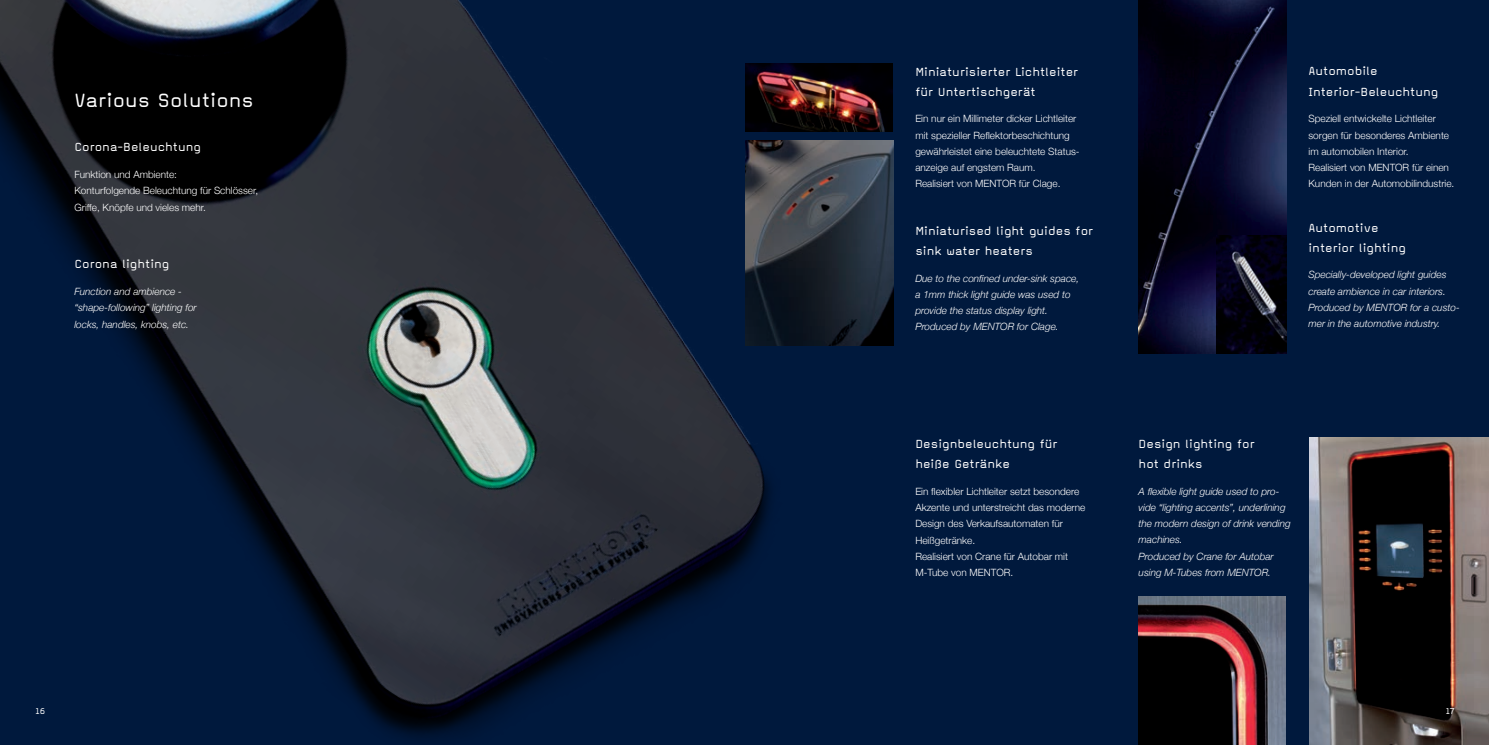
<style>
.page{position:relative;width:1489px;height:745px;background:#fff}
.page>*{position:absolute;margin:0;border:0;box-sizing:border-box;transform-origin:0 0}
.t1{font:22.5px "Magda Clean";color:#fff}
.t2{font:13.75px/20px "Magda Clean";color:#fff}
.t3{font:300 10px/16.2px "Helvetica Neue";color:#fff}
.t4{font:italic 300 10px/16.2px "Helvetica Neue";color:#fff}
.t5{font:10px "Magda Clean";color:#fff}
</style>
<div class="page">
<div style="left:0;top:0;width:1488px;height:744px;background:#00193d"></div>
<img style="left:0;top:0;width:894px;height:737px">
<img style="left:745px;top:140px;width:148px;height:205px">
<img style="left:1138px;top:0;width:148px;height:353px">
<img style="left:1309px;top:437px;width:179px;height:307px">
<img style="left:1138px;top:596px;width:147px;height:148px">
<img style="left:1216px;top:236px;width:70px;height:117px">
<img style="left:745px;top:64px;width:147px;height:67px">
<h1 class="t1" style="left:74px;top:89px;width:181px">Various Solutions</h1>
<h2 class="t2" style="left:74px;top:137px;width:128px">Corona-Beleuchtung</h2>
<p class="t3" style="left:74px;top:166px;width:185px">Funktion und Ambiente:<br>Konturfolgende Beleuchtung für Schlösser,<br>Griffe, Knöpfe und vieles mehr.</p>
<h2 class="t2" style="left:74px;top:254px;width:96px">Corona lighting</h2>
<p class="t4" style="left:74px;top:283px;width:124px">Function and ambience - “shape-following” lighting for locks, handles, knobs, etc.</p>
<h2 class="t2" style="left:915px;top:61px;width:164px">Miniaturisierter Lichtleiter für Untertischgerät</h2>
<p class="t3" style="left:915px;top:110px;width:166px">Ein nur ein Millimeter dicker Lichtleiter mit spezieller Reflektorbeschichtung gewährleistet eine beleuchtete Status&shy;anzeige auf engstem Raum.<br>Realisiert von MENTOR für Clage.</p>
<h2 class="t2" style="left:915px;top:221px;width:179px">Miniaturised light guides for sink water heaters</h2>
<p class="t4" style="left:915px;top:269px;width:165px">Due to the confined under-sink space, a 1mm thick light guide was used to provide the status display light.<br>Produced by MENTOR for Clage.</p>
<h2 class="t2" style="left:915px;top:433px;width:144px">Designbeleuchtung für heiße Getränke</h2>
<p class="t3" style="left:915px;top:482px;width:172px">Ein flexibler Lichtleiter setzt besondere<br>Akzente und unterstreicht das moderne<br>Design des Verkaufsautomaten für<br>Heißgetränke.<br>Realisiert von Crane für Autobar mit<br>M-Tube von MENTOR.</p>
<h2 class="t2" style="left:1308px;top:61px;width:131px">Automobile<br>Interior-Beleuchtung</h2>
<p class="t3" style="left:1308px;top:110px;width:147px">Speziell entwickelte Lichtleiter sorgen für besonderes Ambiente im automobilen Interior.<br>Realisiert von MENTOR für einen<br>Kunden in der Automobilindustrie.</p>
<h2 class="t2" style="left:1308px;top:217px;width:99px">Automotive interior lighting</h2>
<p class="t4" style="left:1308px;top:266px;width:153px">Specially-developed light guides create ambience in car interiors.<br>Produced by MENTOR for a custo&shy;mer in the automotive industry.</p>
<h2 class="t2" style="left:1138px;top:433px;width:118px">Design lighting for hot drinks</h2>
<p class="t4" style="left:1138px;top:482px;width:154px">A flexible light guide used to pro&shy;vide “lighting accents”, underlining the modern design of drink vending machines.<br>Produced by Crane for Autobar using M-Tubes from MENTOR.</p>
<p class="t5" style="left:35px;top:705px;width:11px">16</p>
<p class="t5" style="left:1445px;top:705px;width:10px">17</p>
</div>
